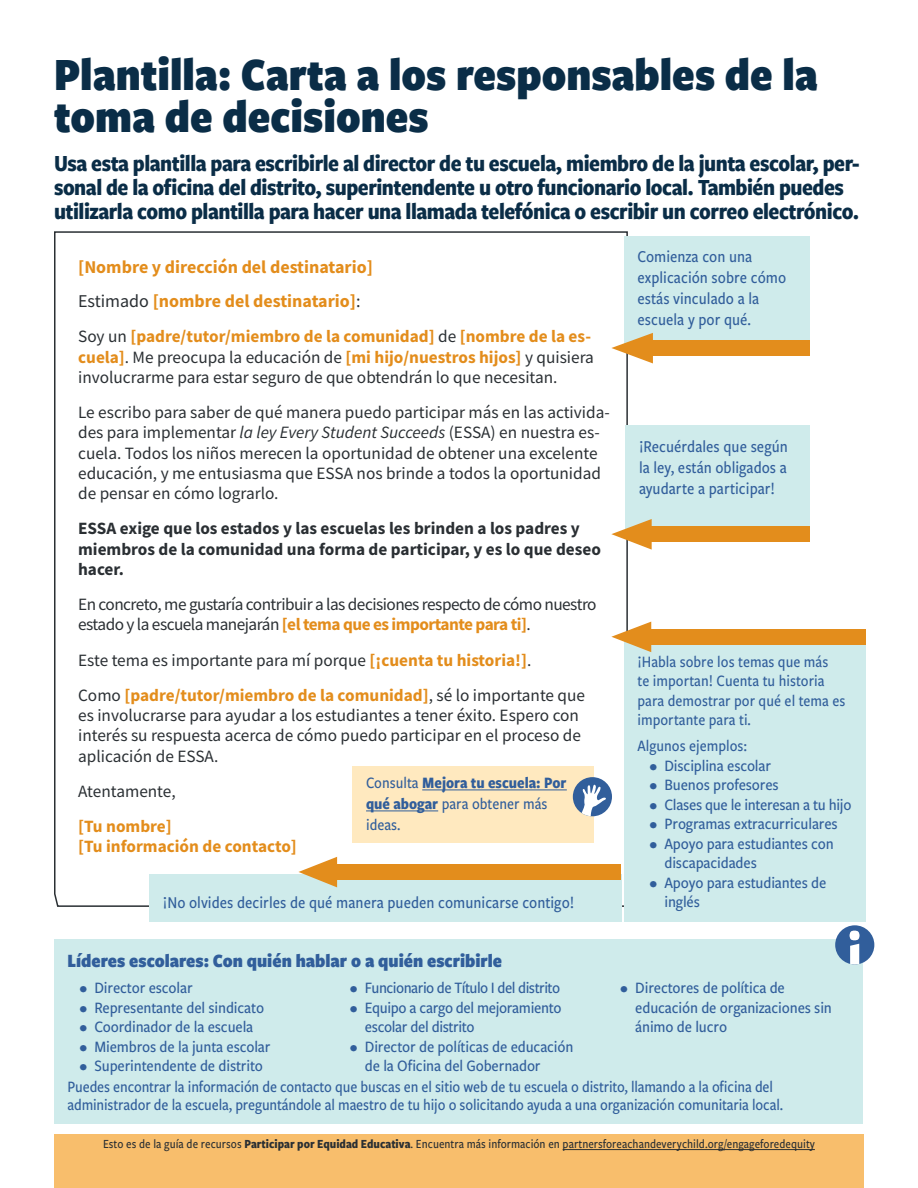
<style>
.page{position:relative;width:918px;height:1188px;background:#fff}
.page>*{position:absolute;margin:0;border:0;box-sizing:border-box;transform-origin:0 0}
.Header_1{font:900 48px/42px "Freight Sans Cnd Pro";color:#0a2d47}
.Header_3{font:700 24px/24px "Freight Sans Cnd Pro";letter-spacing:-.02em;color:#0a2d47}
.Text_Box_Header_1{font:900 19.5px "Freight Sans Cnd Pro";color:#315e9b}
.Header_3-2{font:700 18px "Source Sans Pro";color:#e38d1c}
.Body{font:700 18px "Source Sans Pro";color:#e38d1c}
.Body-2{font:17.25px/20.2px "Source Sans Pro";color:#2a2f33}
.Text_Box_Para_1{font:500 17.25px/21px "Freight Sans Cnd Pro";color:#315e9b}
.Body-3{font:17.25px/20.2px "Source Sans Pro";letter-spacing:-.03em;color:#2a2f33}
.Body-4{font:700 17.25px/20.2px "Source Sans Pro";color:#2a2f33}
.Body-5{font:700 17.25px/20.2px "Source Sans Pro";color:#e38d1c}
.Text_Box_Para_1-2{font:500 16.5px/19.5px "Freight Sans Cnd Pro";letter-spacing:-.01em;color:#315e9b;scale:1.04 1}
.Text_Box_Para_1-3{font:500 16.5px/19.5px "Freight Sans Cnd Pro";letter-spacing:-.01em;color:#315e9b}
.Text_Box_Para_1-4{font:500 16.5px "Freight Sans Cnd Pro";letter-spacing:-.03em;color:#315e9b;scale:1.04 1}
.t1{font:500 12.9px "Freight Sans Cnd Pro";color:#2a2f33}
.s1{font-weight:400;color:#2a2f33}
.s2{font-weight:700;color:#e38d1c}
.s3{font-style:italic}
.s4{font-weight:700}
</style>
<div class="page">
<div style="left:54px;top:1134px;width:810px;height:54px;background:#f8be6c"></div>
<hr style="left:563px;top:1149px;width:252px;height:1px;background:#2a2f33">
<svg style="left:54px;top:231px;width:574px;height:676px"></svg>
<div style="left:624px;top:236px;width:186px;height:109px;background:#cfebeb"></div>
<div style="left:626px;top:425px;width:184px;height:110px;background:#cfebeb"></div>
<div style="left:149px;top:874px;width:473px;height:48px;background:#cfebeb"></div>
<div style="left:624px;top:640px;width:241px;height:282px;background:#cfebeb"></div>
<div style="left:643px;top:340px;width:167px;height:16px;background:#e38d1c"></div>
<svg style="left:611px;top:333px;width:42px;height:30px"></svg>
<div style="left:642px;top:527px;width:168px;height:15px;background:#e38d1c"></div>
<svg style="left:611px;top:519px;width:41px;height:31px"></svg>
<div style="left:642px;top:629px;width:224px;height:16px;background:#e38d1c"></div>
<svg style="left:611px;top:622px;width:40px;height:30px"></svg>
<div style="left:328px;top:864px;width:293px;height:16px;background:#e38d1c"></div>
<svg style="left:299px;top:857px;width:38px;height:30px"></svg>
<div style="left:54px;top:939px;width:808px;height:185px;background:#cfebeb"></div>
<div style="left:835px;top:925px;width:39px;height:39px;background:#315e9b;border-radius:50%"></div>
<svg style="left:850px;top:931px;width:10px;height:33px"></svg>
<div style="left:353px;top:766px;width:241px;height:77px;background:#ffe9bf"></div>
<hr style="left:422px;top:790px;width:145px;height:1px;background:#315e9b">
<hr style="left:366px;top:811px;width:72px;height:1px;background:#315e9b">
<div style="left:573px;top:777px;width:39px;height:39px;background:#315e9b;border-radius:50%"></div>
<svg style="left:582px;top:785px;width:24px;height:31px"></svg>
<p class="Header_1" style="left:54px;top:52px;width:765px">Plantilla: Carta a los responsables de la toma de decisiones</p>
<p class="Header_3" style="left:54px;top:150px;width:807px">Usa esta plantilla para escribirle al director de tu escuela, miembro de la junta escolar, per&shy;sonal de la oficina del distrito, superintendente u otro funcionario local. También puedes utilizarla como plantilla para hacer una llamada telefónica o escribir un correo electrónico.</p>
<p class="Text_Box_Para_1" style="left:638px;top:245px;width:150px">Comienza con una explicación sobre cómo estás vinculado a la escuela y por qué.</p>
<p class="Header_3-2" style="left:78px;top:255px;width:296px">[Nombre y dirección del destinatario]</p>
<p class="Body" style="left:78px;top:289px;width:284px"><span class="s1">Estimado</span> [nombre del destinatario]<span class="s1">:</span></p>
<p class="Body-2" style="left:78px;top:327px;width:517px">Soy un <span class="s2">[padre/tutor/miembro de la comunidad]</span> de <span class="s2">[nombre de la es&shy;cuela]</span>. Me preocupa la educación de <span class="s2">[mi hijo/nuestros hijos]</span> y quisiera involucrarme para estar seguro de que obtendrán lo que necesitan.</p>
<p class="Body-2" style="left:78px;top:402px;width:533px">Le escribo para saber de qué manera puedo participar más en las activida&shy;des para implementar <span class="s3">la ley Every Student Succeeds</span> (ESSA) en nuestra es&shy;cuela. Todos los niños merecen la oportunidad de obtener una excelente educación, y me entusiasma que ESSA nos brinde a todos la oportunidad de pensar en cómo lograrlo.</p>
<p class="Body-4" style="left:78px;top:518px;width:524px">ESSA exige que los estados y las escuelas les brinden a los padres y miembros de la comunidad una forma de participar, y es lo que deseo hacer.</p>
<p class="Body-3" style="left:78px;top:594px;width:520px">En concreto, me gustaría contribuir a las decisiones respecto de cómo nuestro estado y la escuela manejarán <span class="s2">[el tema que es importante para ti]</span>.</p>
<p class="Body-2" style="left:78px;top:650px;width:455px">Este tema es importante para mí porque <span class="s2">[¡cuenta tu historia!]</span>.</p>
<p class="Body-2" style="left:78px;top:685px;width:508px">Como <span class="s2">[padre/tutor/miembro de la comunidad]</span>, sé lo importante que es involucrarse para ayudar a los estudiantes a tener éxito. Espero con interés su respuesta acerca de cómo puedo participar en el proceso de aplicación de ESSA.</p>
<p class="Body-2" style="left:78px;top:781px;width:99px">Atentamente,</p>
<p class="Body-5" style="left:78px;top:816px;width:220px">[Tu nombre]<br>[Tu información de contacto]</p>
<p class="Text_Box_Para_1" style="left:639px;top:435px;width:150px;text-align:justify">¡Recuérdales que según la ley, están obligados a ayudarte a participar!</p>
<p class="Text_Box_Para_1-3" style="left:638px;top:651px;width:210px">¡Habla sobre los temas que más<br>te importan! Cuenta tu historia para demostrar por qué el tema es importante para ti.</p>
<p class="Text_Box_Para_1-3" style="left:638px;top:736px;width:111px">Algunos ejemplos:</p>
<p class="Text_Box_Para_1-2" style="left:650px;top:755px;width:118px">• Disciplina escolar</p>
<p class="Text_Box_Para_1-2" style="left:650px;top:775px;width:126px">• Buenos profesores</p>
<p class="Text_Box_Para_1-2" style="left:650px;top:794px;width:196px">• Clases que le interesan a tu hijo</p>
<p class="Text_Box_Para_1-2" style="left:650px;top:814px;width:183px">• Programas extracurriculares</p>
<p class="Text_Box_Para_1-2" style="left:665px;top:833px;width:164px;text-indent:-15px">• Apoyo para estudiantes con discapacidades</p>
<p class="Text_Box_Para_1-2" style="left:665px;top:872px;width:157px;text-indent:-15px">• Apoyo para estudiantes de inglés</p>
<p class="Text_Box_Para_1-3" style="left:366px;top:771px;width:202px;line-height:21px">Consulta <span class="s4">Mejora tu escuela: Por qué abogar</span> para obtener más ideas.</p>
<p class="Text_Box_Para_1" style="left:163px;top:891px;width:413px">¡No olvides decirles de qué manera pueden comunicarse contigo!</p>
<p class="Text_Box_Header_1" style="left:68px;top:947px;width:436px">Líderes escolares: Con quién hablar o a quién escribirle</p>
<p class="Text_Box_Para_1-2" style="left:80px;top:977px;width:110px">• Director escolar</p>
<p class="Text_Box_Para_1-2" style="left:80px;top:997px;width:179px">• Representante del sindicato</p>
<p class="Text_Box_Para_1-2" style="left:80px;top:1016px;width:169px">• Coordinador de la escuela</p>
<p class="Text_Box_Para_1-2" style="left:80px;top:1036px;width:185px">• Miembros de la junta escolar</p>
<p class="Text_Box_Para_1-2" style="left:80px;top:1055px;width:178px">• Superintendente de distrito</p>
<p class="Text_Box_Para_1-4" style="left:350px;top:977px;width:204px">• Funcionario de Título I del distrito</p>
<p class="Text_Box_Para_1-2" style="left:365px;top:997px;width:191px;text-indent:-15px">• Equipo a cargo del mejoramiento escolar del distrito</p>
<p class="Text_Box_Para_1-2" style="left:365px;top:1036px;width:202px;text-indent:-15px">• Director de políticas de educación de la Oficina del Gobernador</p>
<p class="Text_Box_Para_1-2" style="left:635px;top:977px;width:191px;text-indent:-15px">• Directores de política de educación de organizaciones sin ánimo de lucro</p>
<p class="Text_Box_Para_1-3" style="left:68px;top:1077px;width:717px;line-height:18px">Puedes encontrar la información de contacto que buscas en el sitio web de tu escuela o distrito, llamando a la oficina del administrador de la escuela, preguntándole al maestro de tu hijo o solicitando ayuda a una organización comunitaria local.</p>
<p class="t1" style="left:103px;top:1135px;width:713px">Esto es de la guía de recursos <span class="s4">Participar por Equidad Educativa</span>. Encuentra más información en partnersforeachandeverychild.org/engageforedequity</p>
</div>
